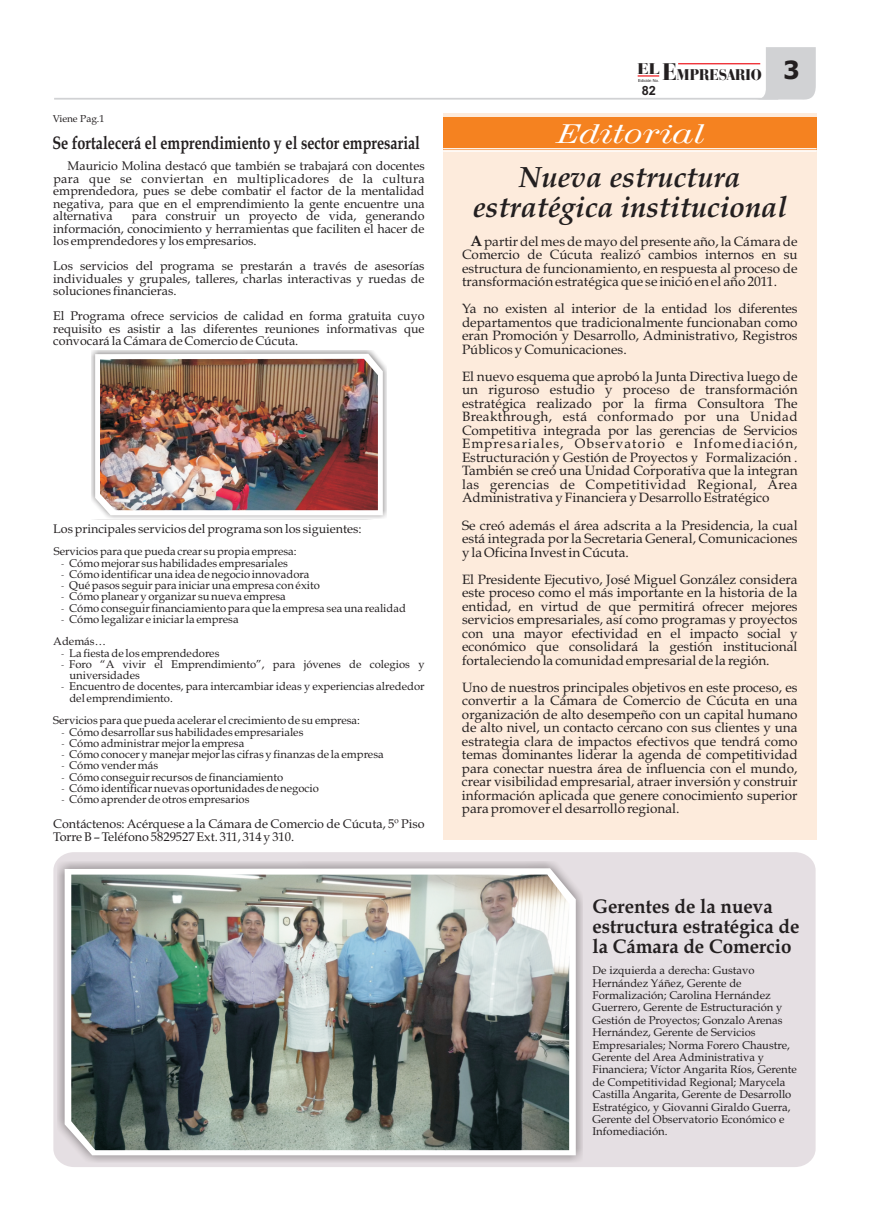
<style>
.page{position:relative;width:869px;height:1223px;background:#fff}
.page>*{position:absolute;margin:0;border:0;box-sizing:border-box;transform-origin:0 0}
.t1{font:italic 700 29.38px/29.4px "Book Antiqua";color:#231f20;text-align:center}
.t2{font:26.88px "Ruby Script";color:#fff;scale:1.31 1}
.t3{font:700 19.88px/19.9px "Book Antiqua";color:#231f20;scale:.94 1}
.t4{font:700 18.25px "Book Antiqua";color:#231f20;scale:.78 1}
.t5{font:900 16.25px "Bauer Bodoni BT";color:#231f20;scale:1.13 1}
.t6{font:13.5px/13.5px "Book Antiqua";color:#231f20;text-align:justify}
.t7{font:700 12.75px "Arial";color:#231f20}
.t8{font:12.5px/12.5px "Book Antiqua";color:#231f20;text-align:justify}
.t9{font:11.25px/12.4px "Book Antiqua";color:#231f20}
.t10{font:10px "Book Antiqua";color:#231f20}
.t11{font:4.12px "Arial";color:#231f20}
.s1{font-family:"University Roman BT"}
.s2{font-size:25.12px}
.s3{font-family:"Tahoma";font-weight:700;font-size:25.12px}
.s4{font-weight:700;font-size:15px}
</style>
<div class="page">
<svg style="left:751px;top:47px;width:64px;height:53px"></svg>
<hr style="left:54px;top:98px;width:723px;height:2px;background:#d1d2d4">
<hr style="left:677px;top:63px;width:82px;height:1px;background:#ee1d23">
<hr style="left:637px;top:75px;width:22px;height:2px;background:#ee1d23">
<div style="left:443px;top:114px;width:373px;height:726px;background:#fdebdc"></div>
<div style="left:443px;top:117px;width:373px;height:33px;background:#f58220"></div>
<hr style="left:443px;top:148px;width:373px;height:1px;background:#fff">
<hr style="left:443px;top:150px;width:373px;height:2px;background:#fff">
<div style="left:53px;top:852px;width:762px;height:315px;background:#e5dfe3"></div>
<div style="left:57px;top:861px;width:525px;height:301px;background:#231f20;opacity:.49"></div>
<svg style="left:65px;top:868px;width:510px;height:287px"></svg>
<img style="left:71px;top:874px;width:498px;height:276px">
<div style="left:91px;top:350px;width:295px;height:169px;background:#231f20;opacity:.49"></div>
<svg style="left:95px;top:354px;width:287px;height:161px"></svg>
<img style="left:100px;top:359px;width:278px;height:151px">
<p class="t10" style="left:53px;top:115px;width:53px">Viene Pag.1</p>
<h3 class="t4" style="left:53px;top:135px;width:472px">Se fortalecerá el emprendimiento y el sector empresarial</h3>
<p class="t8" style="left:53px;top:161px;width:372px;text-indent:14px">Mauricio Molina destacó que también se trabajará con docentes para que se conviertan en multiplicadores de la cultura emprendedora, pues se debe combatir el factor de la mentalidad negativa, para que en el emprendimiento la gente encuentre una alternativa</p>
<p class="t8" style="left:53px;top:211px;width:372px;text-indent:79px">para construir un proyecto de vida, generando información, conocimiento y herramientas que faciliten el hacer de los emprendedores y los empresarios.</p>
<p class="t8" style="left:53px;top:261px;width:372px">Los servicios del programa se prestarán a través de asesorías individuales y grupales, talleres, charlas interactivas y ruedas de soluciones financieras.</p>
<p class="t8" style="left:53px;top:311px;width:372px">El Programa ofrece servicios de calidad en forma gratuita cuyo requisito es asistir a las diferentes reuniones informativas que convocará la Cámara de Comercio de Cúcuta.</p>
<p class="t8" style="left:53px;top:524px;width:310px">Los principales servicios del programa son los siguientes:</p>
<p class="t9" style="left:54px;top:546px;width:244px">Servicios para que pueda crear su propia empresa:</p>
<p class="t9" style="left:61px;top:558px;width:228px"><span class="s1">-</span> Cómo mejorar sus habilidades empresariales</p>
<p class="t9" style="left:61px;top:569px;width:250px"><span class="s1">-</span> Cómo identificar una idea de negocio innovadora</p>
<p class="t9" style="left:61px;top:580px;width:260px"><span class="s1">-</span> Qué pasos seguir para iniciar una empresa con éxito</p>
<p class="t9" style="left:61px;top:591px;width:226px"><span class="s1">-</span> Cómo planear y organizar su nueva empresa</p>
<p class="t9" style="left:61px;top:603px;width:346px"><span class="s1">-</span> Cómo conseguir financiamiento para que la empresa sea una realidad</p>
<p class="t9" style="left:53px;top:609px;width:187px;line-height:22.5px;text-indent:8px"><span class="s1">-</span> Cómo legalizar e iniciar la empresa<br>Además…</p>
<p class="t9" style="left:61px;top:648px;width:160px"><span class="s1">-</span> La fiesta de los emprendedores</p>
<p class="t9" style="left:69px;top:660px;width:356px;line-height:11.2px;text-indent:-8px"><span class="s1">-</span> Foro “A vivir el Emprendimiento”, para jóvenes de colegios y universidades</p>
<p class="t9" style="left:69px;top:682px;width:356px;line-height:11.2px;text-indent:-8px"><span class="s1">-</span> Encuentro de docentes, para intercambiar ideas y experiencias alrededor del emprendimiento.</p>
<p class="t9" style="left:53px;top:715px;width:308px">Servicios para que pueda acelerar el crecimiento de su empresa:</p>
<p class="t9" style="left:62px;top:726px;width:243px"><span class="s1">-</span> Cómo desarrollar sus habilidades empresariales</p>
<p class="t9" style="left:62px;top:738px;width:184px"><span class="s1">-</span> Cómo administrar mejor la empresa</p>
<p class="t9" style="left:62px;top:749px;width:323px"><span class="s1">-</span> Cómo conocer y manejar mejor las cifras y finanzas de la empresa</p>
<p class="t9" style="left:62px;top:760px;width:98px"><span class="s1">-</span> Cómo vender más</p>
<p class="t9" style="left:62px;top:771px;width:223px"><span class="s1">-</span> Cómo conseguir recursos de financiamiento</p>
<p class="t9" style="left:62px;top:783px;width:259px"><span class="s1">-</span> Cómo identificar nuevas oportunidades de negocio</p>
<p class="t9" style="left:62px;top:794px;width:189px"><span class="s1">-</span> Cómo aprender de otros empresarios</p>
<p class="t8" style="left:53px;top:819px;width:372px">Contáctenos: Acérquese a la Cámara de Comercio de Cúcuta, 5º Piso<br>Torre B – Teléfono 5829527 Ext. 311, 314 y 310.</p>
<p class="t5" style="left:637px;top:68px;width:145px">EL <span class="s2">E</span>MPRESARIO <span class="s3">3</span></p>
<p class="t7" style="left:641px;top:86px;width:16px">82</p>
<p class="t11" style="left:637px;top:79px;width:23px">Edición No.</p>
<h2 class="t2" style="left:558px;top:119px;width:114px">Editorial</h2>
<h1 class="t1" style="left:472px;top:166px;width:315px">Nueva estructura estratégica institucional</h1>
<p class="t6" style="left:462px;top:236px;width:337px;text-indent:8px"><span class="s4">A</span>partir del mes de mayo del presente año, la Cámara de Comercio de Cúcuta realizó cambios internos en su estructura de funcionamiento, en respuesta al proceso de transformación estratégica que se inició en el año 2011.</p>
<p class="t6" style="left:462px;top:304px;width:337px">Ya no existen al interior de la entidad los diferentes departamentos que tradicionalmente funcionaban como eran Promoción y Desarrollo, Administrativo, Registros Públicos y Comunicaciones.</p>
<p class="t6" style="left:462px;top:371px;width:337px">El nuevo esquema que aprobó la Junta Directiva luego de un riguroso estudio y proceso de transformación estratégica realizado por la firma Consultora The Breakthrough, está conformado por una Unidad Competitiva integrada por las gerencias de Servicios Empresariales, Observatorio e Infomediación, Estructuración y Gestión de Proyectos y Formalización .<br>También se creó una Unidad Corporativa que la integran las gerencias de Competitividad Regional, Área Administrativa y Financiera y Desarrollo Estratégico</p>
<p class="t6" style="left:462px;top:520px;width:337px">Se creó además el área adscrita a la Presidencia, la cual está integrada por la Secretaria General, Comunicaciones y la Oficina Invest in Cúcuta.</p>
<p class="t6" style="left:462px;top:574px;width:337px">El Presidente Ejecutivo, José Miguel González considera este proceso como el más importante en la historia de la entidad, en virtud de que permitirá ofrecer mejores servicios empresariales, así como programas y proyectos con una mayor efectividad en el impacto social y económico que consolidará la gestión institucional fortaleciendo la comunidad empresarial de la región.</p>
<p class="t6" style="left:462px;top:682px;width:337px">Uno de nuestros principales objetivos en este proceso, es convertir a la Cámara de Comercio de Cúcuta en una organización de alto desempeño con un capital humano de alto nivel, un contacto cercano con sus clientes y una estrategia clara de impactos efectivos que tendrá como temas dominantes liderar la agenda de competitividad para conectar nuestra área de influencia con el mundo, crear visibilidad empresarial, atraer inversión y construir información aplicada que genere conocimiento superior para promover el desarrollo regional.</p>
<h3 class="t3" style="left:592px;top:898px;width:222px">Gerentes de la nueva estructura estratégica de la Cámara de Comercio</h3>
<p class="t9" style="left:592px;top:965px;width:206px">De izquierda a derecha: Gustavo Hernández Yáñez, Gerente de Formalización; Carolina Hernández Guerrero, Gerente de Estructuración y Gestión de Proyectos; Gonzalo Arenas Hernández, Gerente de Servicios Empresariales; Norma Forero Chaustre, Gerente del Area Administrativa y Financiera; Víctor Angarita Ríos, Gerente de Competitividad Regional; Marycela Castilla Angarita, Gerente de Desarrollo Estratégico, y Giovanni Giraldo Guerra, Gerente del Observatorio Económico e Infomediación.</p>
</div>
